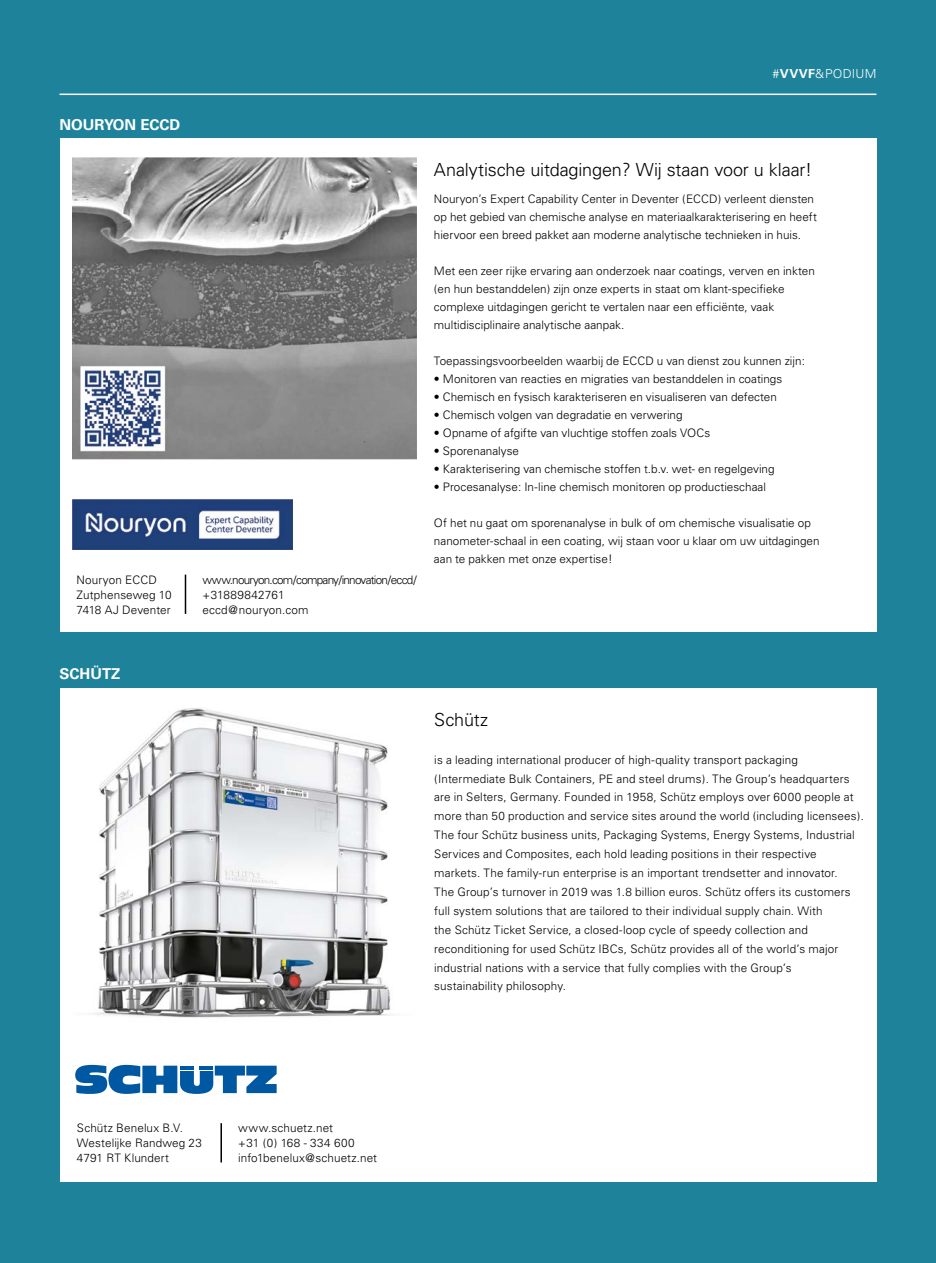
<style>
.page{position:relative;width:936px;height:1263px;background:#fff}
.page>*{position:absolute;margin:0;border:0;box-sizing:border-box;transform-origin:0 0}
.t1{font:300 18px "Univers";letter-spacing:-.005em;color:#000}
.t2{font:700 15px "Univers";color:#fff}
.t3{font:300 12.3px "Univers";letter-spacing:.02em;color:#fff}
.t4{font:300 11.7px/18.9px "Univers";letter-spacing:.005em;color:#000}
.t5{font:300 11.7px/15px "Univers";letter-spacing:-.055em;color:#000}
.s1{font-weight:700}
</style>
<div class="page">
<div style="left:0;top:0;width:935px;height:1263px;background:#1e839a"></div>
<hr style="left:60px;top:94px;width:816px;height:1px;background:#fff">
<div style="left:60px;top:138px;width:816px;height:493px;background:#fff"></div>
<img style="left:72px;top:157px;width:345px;height:302px">
<hr style="left:185px;top:575px;width:1px;height:39px;background:#000">
<img style="left:72px;top:499px;width:221px;height:50px">
<div style="left:60px;top:688px;width:816px;height:494px;background:#fff"></div>
<img style="left:93px;top:708px;width:300px;height:310px">
<hr style="left:220px;top:1123px;width:2px;height:39px;background:#000">
<svg style="left:75px;top:1065px;width:201px;height:29px"></svg>
<hr style="left:180px;top:1066px;width:14px;height:4px;background:#0058a2">
<hr style="left:200px;top:1066px;width:13px;height:4px;background:#0058a2">
<p class="t2" style="left:60px;top:116px;width:122px">NOURYON ECCD</p>
<p class="t4" style="left:77px;top:572px;width:97px;line-height:15px">Nouryon ECCD<br>Zutphenseweg 10<br>7418 AJ Deventer</p>
<p class="t5" style="left:202px;top:572px;width:215px">www.nouryon.com/company/innovation/eccd/ +31889842761<br>eccd@nouryon.com</p>
<p class="t3" style="left:772px;top:66px;width:105px">#<span class="s1">VVVF</span>&amp;PODIUM</p>
<h1 class="t1" style="left:434px;top:159px;width:379px">Analytische uitdagingen? Wij staan voor u klaar!</h1>
<p class="t4" style="left:434px;top:190px;width:384px;line-height:18px">Nouryon’s Expert Capability Center in Deventer (ECCD) verleent diensten op het gebied van chemische analyse en materiaalkarakterisering en heeft hiervoor een breed pakket aan moderne analytische technieken in huis.</p>
<p class="t4" style="left:434px;top:262px;width:382px;line-height:18px">Met een zeer rijke ervaring aan onderzoek naar coatings, verven en inkten (en hun bestanddelen) zijn onze experts in staat om klant-specifieke complexe uitdagingen gericht te vertalen naar een efficiënte, vaak multidisciplinaire analytische aanpak.</p>
<p class="t4" style="left:434px;top:351px;width:372px">Toepassingsvoorbeelden waarbij de ECCD u van dienst zou kunnen zijn:</p>
<p class="t4" style="left:434px;top:369px;width:350px">• Monitoren van reacties en migraties van bestanddelen in coatings</p>
<p class="t4" style="left:434px;top:387px;width:344px">• Chemisch en fysisch karakteriseren en visualiseren van defecten</p>
<p class="t4" style="left:434px;top:405px;width:250px">• Chemisch volgen van degradatie en verwering</p>
<p class="t4" style="left:434px;top:423px;width:278px">• Opname of afgifte van vluchtige stoffen zoals VOCs</p>
<p class="t4" style="left:434px;top:441px;width:87px">• Sporenanalyse</p>
<p class="t4" style="left:434px;top:459px;width:342px">• Karakterisering van chemische stoffen t.b.v. wet- en regelgeving</p>
<p class="t4" style="left:434px;top:477px;width:333px">• Procesanalyse: In-line chemisch monitoren op productieschaal</p>
<p class="t4" style="left:434px;top:514px;width:387px;line-height:18px">Of het nu gaat om sporenanalyse in bulk of om chemische visualisatie op nanometer-schaal in een coating, wij staan voor u klaar om uw uitdagingen aan te pakken met onze expertise!</p>
<p class="t2" style="left:60px;top:665px;width:62px">SCHÜTZ</p>
<h1 class="t1" style="left:434px;top:709px;width:55px">Schütz</h1>
<p class="t4" style="left:434px;top:750px;width:431px">is a leading international producer of high-quality transport packaging (Intermediate Bulk Containers, PE and steel drums). The Group’s headquarters are in Selters, Germany. Founded in 1958, Schütz employs over 6000 people at more than 50 production and service sites around the world (including licensees).<br>The four Schütz business units, Packaging Systems, Energy Systems, Industrial Services and Composites, each hold leading positions in their respective markets. The family-run enterprise is an important trendsetter and innovator.<br>The Group’s turnover in 2019 was 1.8 billion euros. Schütz offers its customers full system solutions that are tailored to their individual supply chain. With<br>the Schütz Ticket Service, a closed-loop cycle of speedy collection and reconditioning for used Schütz IBCs, Schütz provides all of the world’s major industrial nations with a service that fully complies with the Group’s<br>sustainability philosophy.</p>
<p class="t4" style="left:77px;top:1121px;width:126px;line-height:15px">Schütz Benelux B.V.<br>Westelijke Randweg 23<br>4791 RT Klundert</p>
<p class="t4" style="left:238px;top:1121px;width:140px;line-height:15px">www.schuetz.net<br>+31 (0) 168 - 334 600 info1benelux@schuetz.net</p>
</div>
